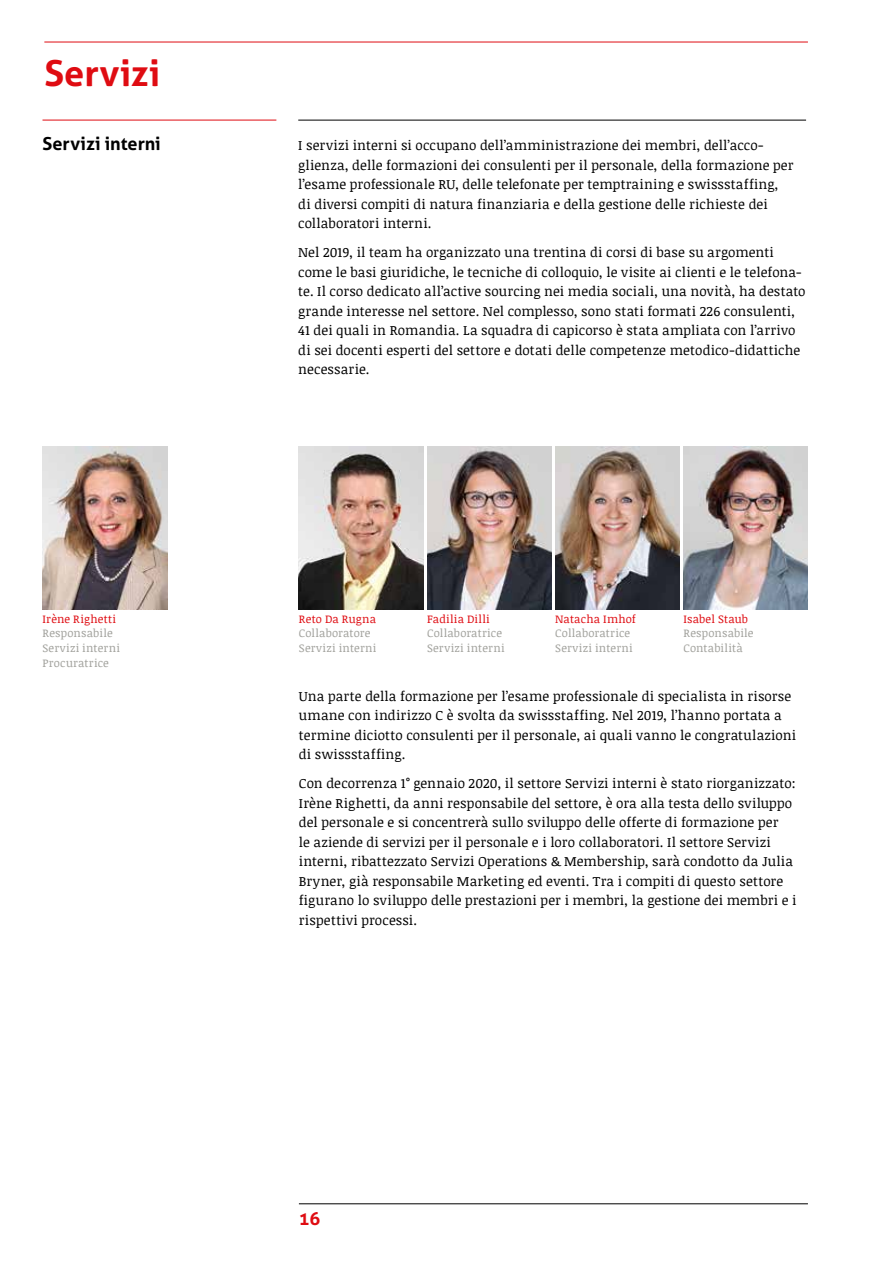
<style>
.page{position:relative;width:893px;height:1263px;background:#fff}
.page>*{position:absolute;margin:0;border:0;box-sizing:border-box;transform-origin:0 0}
.t1{font:700 36px "Aller";letter-spacing:.01em;color:#df0c12}
.t2{font:700 18px "Aller";color:#000}
.t3{font:700 18px "Aller";color:#df0c12}
.t4{font:13.5px/19.5px "Noticia Text";letter-spacing:.01em;color:#000}
.t5{font:11.25px/14.7px "Noticia Text";letter-spacing:.02em;color:#a1a19c}
.t6{font:11.25px "Noticia Text";letter-spacing:.02em;color:#df0c12}
</style>
<div class="page">
<hr style="left:299px;top:1203px;width:509px;height:1px;background:#000">
<hr style="left:298px;top:120px;width:508px;height:1px;background:#000">
<hr style="left:43px;top:120px;width:233px;height:1px;background:#df0c12">
<hr style="left:44px;top:42px;width:764px;height:1px;background:#df0c12">
<img style="left:43px;top:446px;width:124px;height:163px">
<img style="left:555px;top:446px;width:125px;height:163px">
<img style="left:683px;top:446px;width:125px;height:163px">
<img style="left:427px;top:446px;width:125px;height:163px">
<img style="left:299px;top:446px;width:124px;height:163px">
<h1 class="t1" style="left:44px;top:51px;width:117px">Servizi</h1>
<h2 class="t2" style="left:43px;top:133px;width:120px">Servizi interni</h2>
<p class="t6" style="left:43px;top:611px;width:75px">Irène Righetti</p>
<p class="t5" style="left:43px;top:626px;width:79px">Responsabile<br>Servizi interni<br>Procuratrice</p>
<p class="t4" style="left:298px;top:135px;width:497px">I servizi interni si occupano dell’amministrazione dei membri, dell’acco&shy;glienza, delle formazioni dei consulenti per il personale, della formazione per l’esame professionale RU, delle telefonate per temptraining e swissstaffing, di diversi compiti di natura finanziaria e della gestione delle richieste dei collaboratori interni.</p>
<p class="t4" style="left:298px;top:243px;width:509px">Nel 2019, il team ha organizzato una trentina di corsi di base su argomenti come le basi giuridiche, le tecniche di colloquio, le visite ai clienti e le telefona&shy;te. Il corso dedicato all’active sourcing nei media sociali, una novità, ha destato grande interesse nel settore. Nel complesso, sono stati formati 226 consulenti, 41 dei quali in Romandia. La squadra di capicorso è stata ampliata con l’arrivo di sei docenti esperti del settore e dotati delle competenze metodico-didattiche necessarie.</p>
<p class="t6" style="left:299px;top:611px;width:79px">Reto Da Rugna</p>
<p class="t5" style="left:299px;top:626px;width:79px">Collaboratore<br>Servizi interni</p>
<p class="t6" style="left:427px;top:611px;width:64px">Fadilia Dilli</p>
<p class="t5" style="left:427px;top:626px;width:79px">Collaboratrice<br>Servizi interni</p>
<p class="t6" style="left:555px;top:611px;width:82px">Natacha Imhof</p>
<p class="t5" style="left:555px;top:626px;width:79px">Collaboratrice<br>Servizi interni</p>
<p class="t6" style="left:683px;top:611px;width:66px">Isabel Staub</p>
<p class="t5" style="left:683px;top:626px;width:72px">Responsabile<br>Contabilità</p>
<p class="t4" style="left:299px;top:686px;width:499px">Una parte della formazione per l’esame professionale di specialista in risorse umane con indirizzo C è svolta da swissstaffing. Nel 2019, l’hanno portata a termine diciotto consulenti per il personale, ai quali vanno le congratulazioni di swissstaffing.</p>
<p class="t4" style="left:299px;top:773px;width:499px">Con decorrenza 1° gennaio 2020, il settore Servizi interni è stato riorganizzato:<br>Irène Righetti, da anni responsabile del settore, è ora alla testa dello sviluppo del personale e si concentrerà sullo sviluppo delle offerte di formazione per<br>le aziende di servizi per il personale e i loro collaboratori. Il settore Servizi interni, ribattezzato Servizi Operations &amp; Membership, sarà condotto da Julia Bryner, già responsabile Marketing ed eventi. Tra i compiti di questo settore figurano lo sviluppo delle prestazioni per i membri, la gestione dei membri e i rispettivi processi.</p>
<h2 class="t3" style="left:299px;top:1208px;width:23px">16</h2>
</div>
